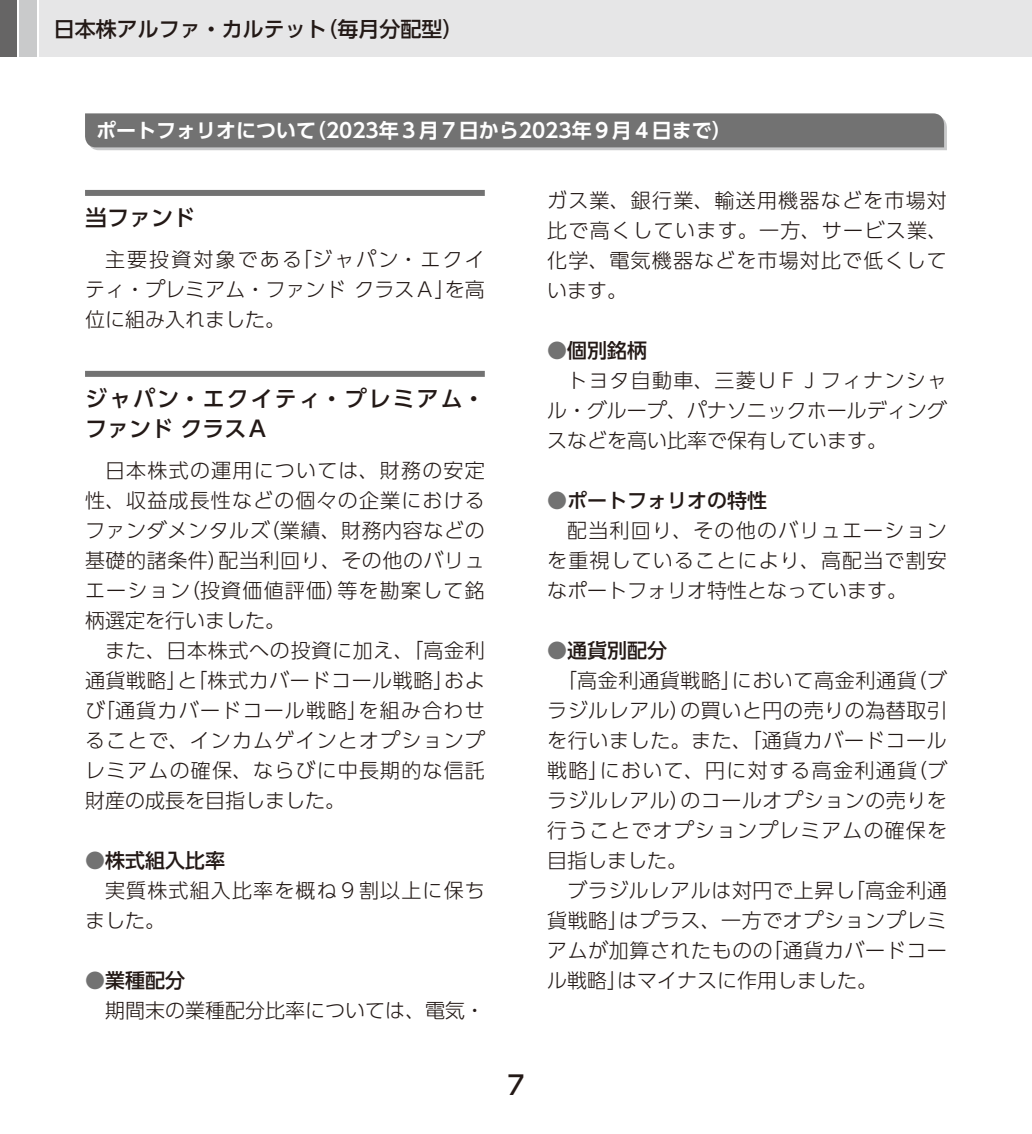
<style>
.page{position:relative;width:1032px;height:1134px;background:#fff}
.page>*{position:absolute;margin:0;border:0;box-sizing:border-box;transform-origin:0 0}
.t1{font:500 26px "UD Shin Go Pro";color:#231916}
.t2{font:500 22px/30px "UD Shin Go Pro";letter-spacing:.09em;color:#231916}
.t3{font:500 21px "UD Shin Go Pro";color:#231916}
.t4{font:300 20px/30px "UD Shin Go Pro";letter-spacing:.03em;color:#231916;text-align:justify}
.t5{font:300 20px/30px "UD Shin Go Pro";color:#231916}
.t6{font:300 20px "UD Shin Go Pro";letter-spacing:.06em;color:#231916}
.t7{font:700 20px "UD Shin Go Pro De";color:#fff}
.t8{font:500 20px "UD Shin Go Pro";color:#231916}
.t9{font:300 20px "UD Shin Go Pro";letter-spacing:.065em;color:#231916}
.t10{font:300 20px "UD Shin Go Pro";letter-spacing:.055em;color:#231916}
.s1{color:#727272}
.s2{font-weight:500;color:#727272}
.s3{font-weight:500}
</style>
<div class="page">
<div style="left:40px;top:0;width:992px;height:57px;background:#e6e6e7"></div>
<div style="left:20px;top:0;width:17px;height:57px;background:#c9cacb"></div>
<div style="left:0;top:0;width:17px;height:57px;background:#666565"></div>
<svg style="left:85px;top:113px;width:862px;height:37px;background:#7a7a7a"></svg>
<div style="left:85px;top:190px;width:400px;height:6px;background:#727272"></div>
<div style="left:85px;top:371px;width:400px;height:6px;background:#727272"></div>
<p class="t3" style="left:54px;top:12px;width:411px">日本株アルファ・カルテット（毎月分配型）</p>
<p class="t7" style="left:96px;top:114px;width:637px">ポートフォリオについて（2023年３月７日から2023年９月４日まで）</p>
<p class="t2" style="left:85px;top:202px;width:111px">当ファンド</p>
<p class="t4" style="left:85px;top:244px;width:401px;text-indent:20px">主要投資対象である「ジャパン・エクイティ・プレミアム・ファンドクラスＡ」を高位に組み入れました。</p>
<p class="t2" style="left:85px;top:383px;width:401px">ジャパン・エクイティ・プレミアム・ファンド クラスＡ</p>
<p class="t4" style="left:85px;top:455px;width:401px;text-indent:20px">日本株式の運用については、財務の安定性、収益成長性などの個々の企業におけるファンダメンタルズ（業績、財務内容などの基礎的諸条件）配当利回り、その他のバリュエーション（投資価値評価）等を勘案して銘柄選定を行いました。</p>
<p class="t4" style="left:85px;top:635px;width:401px;text-indent:20px">また、日本株式への投資に加え、「高金利通貨戦略」と「株式カバードコール戦略」および「通貨カバードコール戦略」を組み合わせることで、インカムゲインとオプションプレミアムの確保、ならびに中長期的な信託財産の成長を目指しました。</p>
<p class="t8" style="left:85px;top:844px;width:141px"><span class="s1">●</span>株式組入比率</p>
<p class="t6" style="left:105px;top:874px;width:381px">実質株式組入比率を概ね９割以上に保ち</p>
<p class="t4" style="left:85px;top:905px;width:81px">ました。</p>
<p class="t5" style="left:105px;top:965px;width:381px;text-indent:-20px"><span class="s2">●</span><span class="s3">業種配分<br></span>期間末の業種配分比率については、電気・</p>
<h1 class="t1" style="left:507px;top:1063px;width:19px">7</h1>
<p class="t4" style="left:547px;top:184px;width:401px">ガス業、銀行業、輸送用機器などを市場対比で高くしています。一方、サービス業、化学、電気機器などを市場対比で低くしています。</p>
<p class="t8" style="left:547px;top:334px;width:101px"><span class="s1">●</span>個別銘柄</p>
<p class="t6" style="left:567px;top:364px;width:381px">トヨタ自動車、三菱ＵＦＪフィナンシャ</p>
<p class="t5" style="left:547px;top:394px;width:401px">ル・グループ、パナソニックホールディング</p>
<p class="t5" style="left:547px;top:424px;width:341px">スなどを高い比率で保有しています。</p>
<p class="t8" style="left:547px;top:484px;width:221px"><span class="s1">●</span>ポートフォリオの特性</p>
<p class="t6" style="left:567px;top:514px;width:381px">配当利回り、その他のバリュエーション</p>
<p class="t6" style="left:547px;top:544px;width:401px">を重視していることにより、高配当で割安</p>
<p class="t5" style="left:547px;top:574px;width:361px">なポートフォリオ特性となっています。</p>
<p class="t8" style="left:547px;top:634px;width:121px"><span class="s1">●</span>通貨別配分</p>
<p class="t4" style="left:557px;top:664px;width:391px">「高金利通貨戦略」において高金利通貨（ブ</p>
<p class="t4" style="left:547px;top:694px;width:401px">ラジルレアル）の買いと円の売りの為替取引</p>
<p class="t4" style="left:547px;top:724px;width:401px">を行いました。また、「通貨カバードコール</p>
<p class="t9" style="left:547px;top:754px;width:401px">戦略」において、円に対する高金利通貨（ブ</p>
<p class="t4" style="left:547px;top:784px;width:401px">ラジルレアル）のコールオプションの売りを</p>
<p class="t10" style="left:547px;top:814px;width:401px">行うことでオプションプレミアムの確保を</p>
<p class="t4" style="left:547px;top:844px;width:141px">目指しました。</p>
<p class="t4" style="left:567px;top:874px;width:381px">ブラジルレアルは対円で上昇し「高金利通</p>
<p class="t4" style="left:547px;top:904px;width:401px">貨戦略」はプラス、一方でオプションプレミ</p>
<p class="t4" style="left:547px;top:934px;width:401px">アムが加算されたものの「通貨カバードコー</p>
<p class="t5" style="left:547px;top:964px;width:331px">ル戦略」はマイナスに作用しました。</p>
</div>
